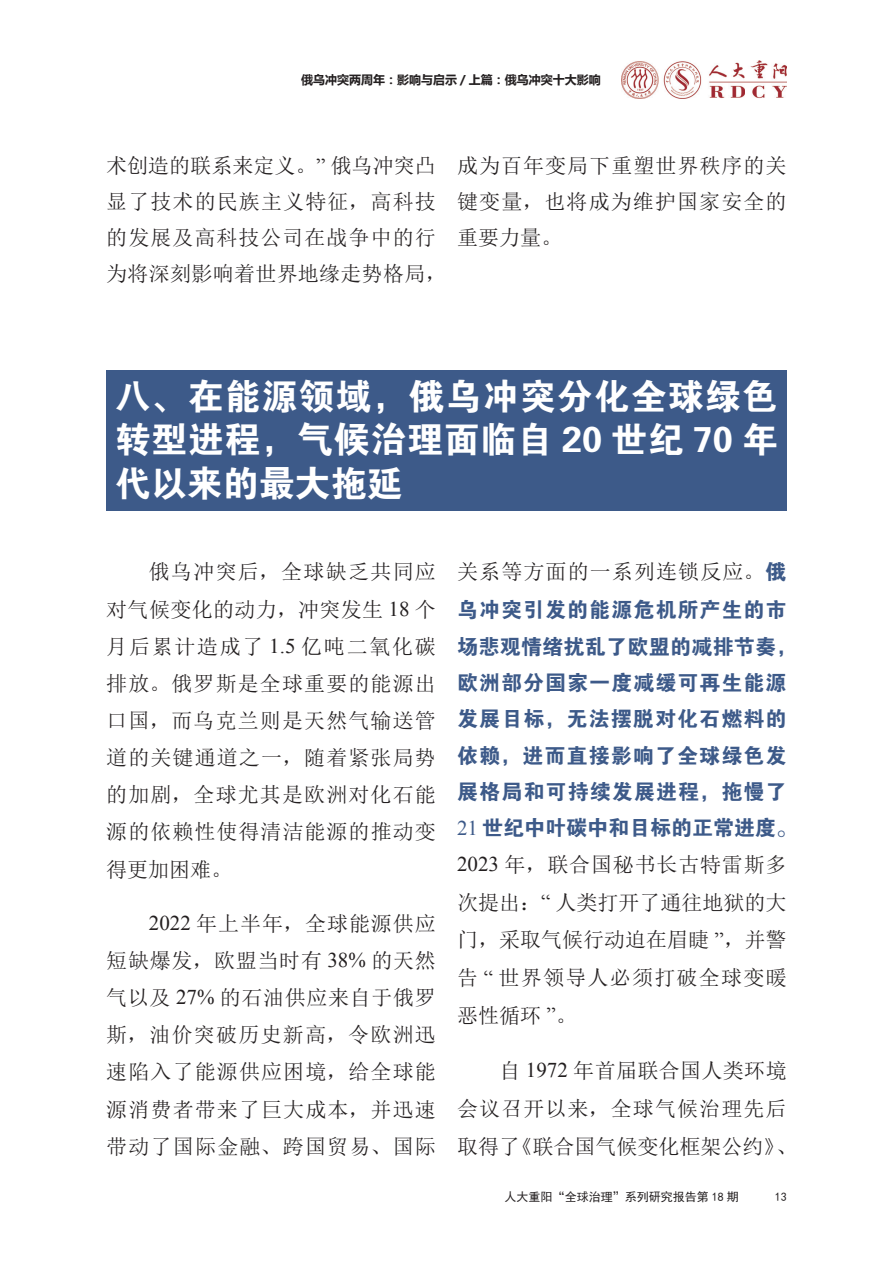
<style>
.page{position:relative;width:893px;height:1263px;background:#fff}
.page>*{position:absolute;margin:0;border:0;box-sizing:border-box;transform-origin:0 0}
.t1{font:36px/43.2px "FZDHTJW GB1 0";letter-spacing:.015em;color:#fff;text-align:justify}
.t2{font:21px/37.2px "Sim Sun";letter-spacing:.05em;color:#231f20;text-align:justify}
.t3{font:21px/36.3px "FZDHTJW GB1 0";letter-spacing:.05em;color:#3d5a89}
.t4{font:21px/36px "Sim Sun";letter-spacing:.03em;color:#231f20}
.t5{font:21px/37.8px "Sim Sun";letter-spacing:.02em;color:#231f20}
.t6{font:700 12px "Microsoft Ya Hei";color:#231f20}
.t7{font:12px "Sim Hei";color:#231f20}
.s1{font-family:"Times New Roman"}
.s2{font-family:"FZDHTJW GB1 0";color:#3d5a89}
</style>
<div class="page">
<img style="left:622px;top:61px;width:165px;height:38px">
<div style="left:106px;top:370px;width:681px;height:140px;background:#3d5a89"></div>
<p class="t6" style="left:301px;top:71px;width:301px">俄乌冲突两周年：影响与启示 / 上篇：俄乌冲突十大影响</p>
<p class="t4" style="left:106px;top:148px;width:342px">术创造的联系来定义。<span class="s1">”</span> 俄乌冲突凸显了技术的民族主义特征，高科技的发展及高科技公司在战争中的行为将深刻影响着世界地缘走势格局，</p>
<p class="t2" style="left:457px;top:148px;width:331px;line-height:36px">成为百年变局下重塑世界秩序的关键变量，也将成为维护国家安全的重要力量。</p>
<h1 class="t1" style="left:115px;top:376px;width:665px">八、在能源领域，俄乌冲突分化全球绿色转型进程，气候治理面临自 20 世纪 70 年代以来的最大拖延</h1>
<p class="t2" style="left:106px;top:553px;width:331px;text-indent:43px">俄乌冲突后，全球缺乏共同应对气候变化的动力，冲突发生 <span class="s1">18</span> 个月后累计造成了 <span class="s1">1.5</span> 亿吨二氧化碳排放。俄罗斯是全球重要的能源出口国，而乌克兰则是天然气输送管道的关键通道之一，随着紧张局势的加剧，全球尤其是欧洲对化石能源的依赖性使得清洁能源的推动变得更加困难。</p>
<p class="t2" style="left:106px;top:905px;width:331px;text-indent:43px"><span class="s1">2022</span> 年上半年，全球能源供应短缺爆发，欧盟当时有 <span class="s1">38%</span> 的天然气以及 <span class="s1">27%</span> 的石油供应来自于俄罗斯，油价突破历史新高，令欧洲迅速陷入了能源供应困境，给全球能源消费者带来了巨大成本，并迅速带动了国际金融、跨国贸易、国际</p>
<p class="t2" style="left:457px;top:553px;width:331px">关系等方面的一系列连锁反应。<span class="s2">俄</span></p>
<p class="t3" style="left:457px;top:592px;width:342px">乌冲突引发的能源危机所产生的市场悲观情绪扰乱了欧盟的减排节奏，欧洲部分国家一度减缓可再生能源发展目标，无法摆脱对化石燃料的依赖，进而直接影响了全球绿色发展格局和可持续发展进程，拖慢了<br><span class="s1">21</span> 世纪中叶碳中和目标的正常进度。</p>
<p class="t2" style="left:457px;top:845px;width:331px;line-height:37.8px"><span class="s1">2023</span> 年，联合国秘书长古特雷斯多次提出：<span class="s1">“</span> 人类打开了通往地狱的大门，采取气候行动迫在眉睫 <span class="s1">”</span>，并警告 <span class="s1">“</span> 世界领导人必须打破全球变暖恶性循环 <span class="s1">”</span>。</p>
<p class="t5" style="left:457px;top:1051px;width:342px;text-indent:43px">自 <span class="s1">1972</span> 年首届联合国人类环境会议召开以来，全球气候治理先后取得了《联合国气候变化框架公约》、</p>
<p class="t7" style="left:505px;top:1191px;width:235px">人大重阳“全球治理”系列研究报告第 18 期</p>
<p class="t7" style="left:775px;top:1191px;width:13px">13</p>
</div>
